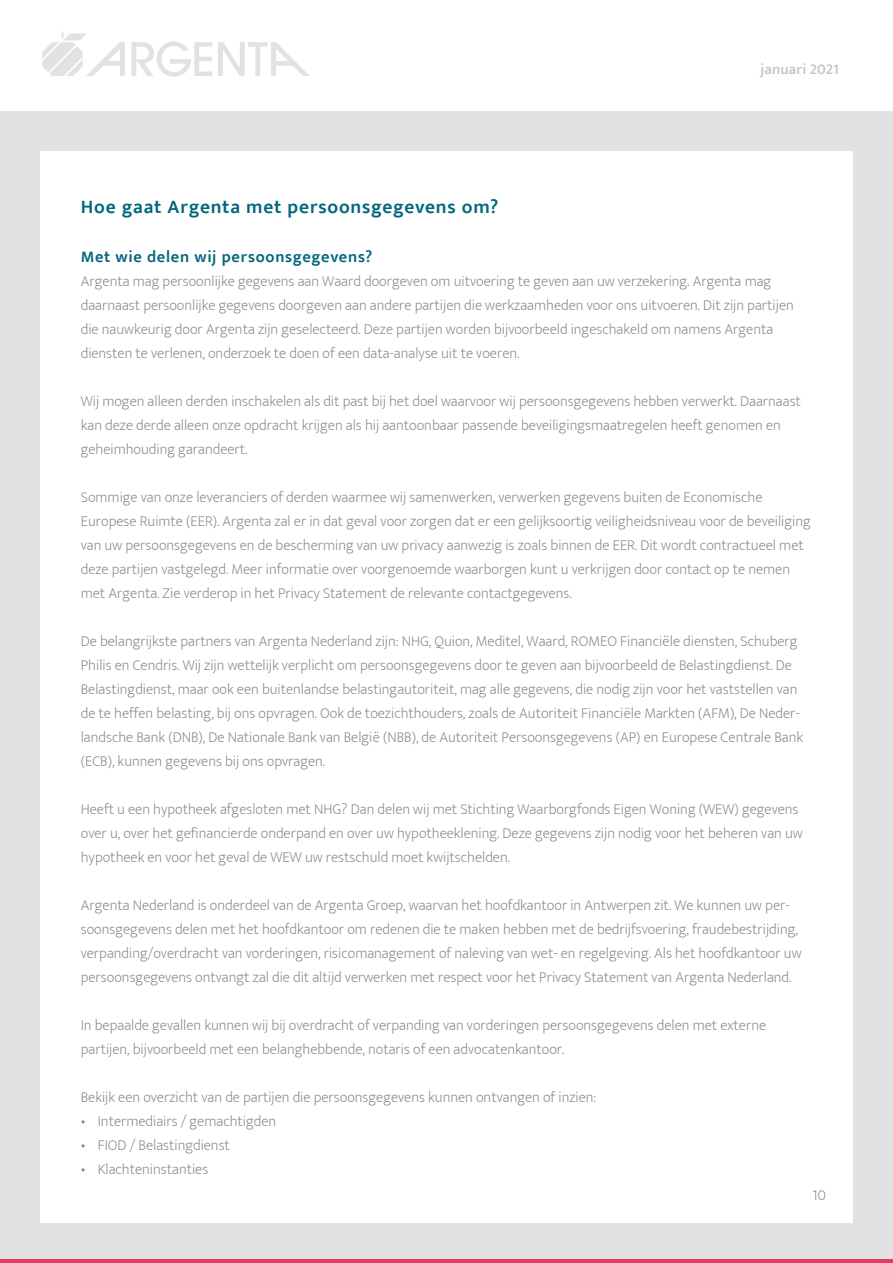
<style>
.page{position:relative;width:893px;height:1263px;background:#e1e3e3}
.page>*{position:absolute;margin:0;border:0;box-sizing:border-box;transform-origin:0 0}
.t1{font:600 19.5px "Ek Mukta";letter-spacing:.04em;color:#006779}
.t2{font:600 16.5px "Ek Mukta";letter-spacing:.045em;color:#006779}
.t3{font:200 15px/24px "Ek Mukta";color:#818282}
.t4{font:600 15px "Ek Mukta";letter-spacing:.005em;color:#c6c5c7}
</style>
<div class="page">
<div style="left:40px;top:151px;width:813px;height:1071px;background:#fff"></div>
<hr style="left:0;top:1260px;width:893px;height:3px;background:#e83965">
<div style="left:0;top:0;width:893px;height:111px;background:#fff"></div>
<svg style="left:131px;top:41px;width:81px;height:36px"></svg>
<svg style="left:218px;top:42px;width:92px;height:34px"></svg>
<svg style="left:42px;top:31px;width:83px;height:45px"></svg>
<p class="t4" style="left:761px;top:60px;width:80px">januari 2021</p>
<h1 class="t1" style="left:81px;top:195px;width:419px">Hoe gaat Argenta met persoonsgegevens om?</h1>
<p class="t2" style="left:81px;top:246px;width:293px">Met wie delen wij persoonsgegevens?</p>
<p class="t3" style="left:81px;top:269px;width:714px">Argenta mag persoonlijke gegevens aan Waard doorgeven om uitvoering te geven aan uw verzekering. Argenta mag daarnaast persoonlijke gegevens doorgeven aan andere partijen die werkzaamheden voor ons uitvoeren. Dit zijn partijen die nauwkeurig door Argenta zijn geselecteerd. Deze partijen worden bijvoorbeeld ingeschakeld om namens Argenta diensten te verlenen, onderzoek te doen of een data-analyse uit te voeren.</p>
<p class="t3" style="left:81px;top:389px;width:722px">Wij mogen alleen derden inschakelen als dit past bij het doel waarvoor wij persoonsgegevens hebben verwerkt. Daarnaast kan deze derde alleen onze opdracht krijgen als hij aantoonbaar passende beveiligingsmaatregelen heeft genomen en geheimhouding garandeert.</p>
<p class="t3" style="left:81px;top:485px;width:731px">Sommige van onze leveranciers of derden waarmee wij samenwerken, verwerken gegevens buiten de Economische Europese Ruimte (EER). Argenta zal er in dat geval voor zorgen dat er een gelijksoortig veiligheidsniveau voor de beveiliging van uw persoonsgegevens en de bescherming van uw privacy aanwezig is zoals binnen de EER. Dit wordt contractueel met deze partijen vastgelegd. Meer informatie over voorgenoemde waarborgen kunt u verkrijgen door contact op te nemen met Argenta. Zie verderop in het Privacy Statement de relevante contactgegevens.</p>
<p class="t3" style="left:81px;top:629px;width:724px">De belangrijkste partners van Argenta Nederland zijn: NHG, Quion, Meditel, Waard, ROMEO Financiële diensten, Schuberg Philis en Cendris. Wij zijn wettelijk verplicht om persoonsgegevens door te geven aan bijvoorbeeld de Belastingdienst. De Belastingdienst, maar ook een buitenlandse belastingautoriteit, mag alle gegevens, die nodig zijn voor het vaststellen van de te heffen belasting, bij ons opvragen. Ook de toezichthouders, zoals de Autoriteit Financiële Markten (AFM), De Neder&shy;landsche Bank (DNB), De Nationale Bank van België (NBB), de Autoriteit Persoonsgegevens (AP) en Europese Centrale Bank (ECB), kunnen gegevens bij ons opvragen.</p>
<p class="t3" style="left:81px;top:797px;width:723px">Heeft u een hypotheek afgesloten met NHG? Dan delen wij met Stichting Waarborgfonds Eigen Woning (WEW) gegevens over u, over het gefinancierde onderpand en over uw hypotheeklening. Deze gegevens zijn nodig voor het beheren van uw hypotheek en voor het geval de WEW uw restschuld moet kwijtschelden.</p>
<p class="t3" style="left:81px;top:893px;width:722px">Argenta Nederland is onderdeel van de Argenta Groep, waarvan het hoofdkantoor in Antwerpen zit. We kunnen uw per&shy;soonsgegevens delen met het hoofdkantoor om redenen die te maken hebben met de bedrijfsvoering, fraudebestrijding, verpanding/overdracht van vorderingen, risicomanagement of naleving van wet- en regelgeving. Als het hoofdkantoor uw persoonsgegevens ontvangt zal die dit altijd verwerken met respect voor het Privacy Statement van Argenta Nederland.</p>
<p class="t3" style="left:81px;top:1013px;width:687px">In bepaalde gevallen kunnen wij bij overdracht of verpanding van vorderingen persoonsgegevens delen met externe partijen, bijvoorbeeld met een belanghebbende, notaris of een advocatenkantoor.</p>
<p class="t3" style="left:81px;top:1085px;width:517px">Bekijk een overzicht van de partijen die persoonsgegevens kunnen ontvangen of inzien:</p>
<p class="t3" style="left:81px;top:1109px;width:197px">• Intermediairs / gemachtigden</p>
<p class="t3" style="left:81px;top:1133px;width:151px">• FIOD / Belastingdienst</p>
<p class="t3" style="left:81px;top:1157px;width:129px">• Klachteninstanties</p>
<p class="t3" style="left:812px;top:1183px;width:15px">10</p>
</div>
